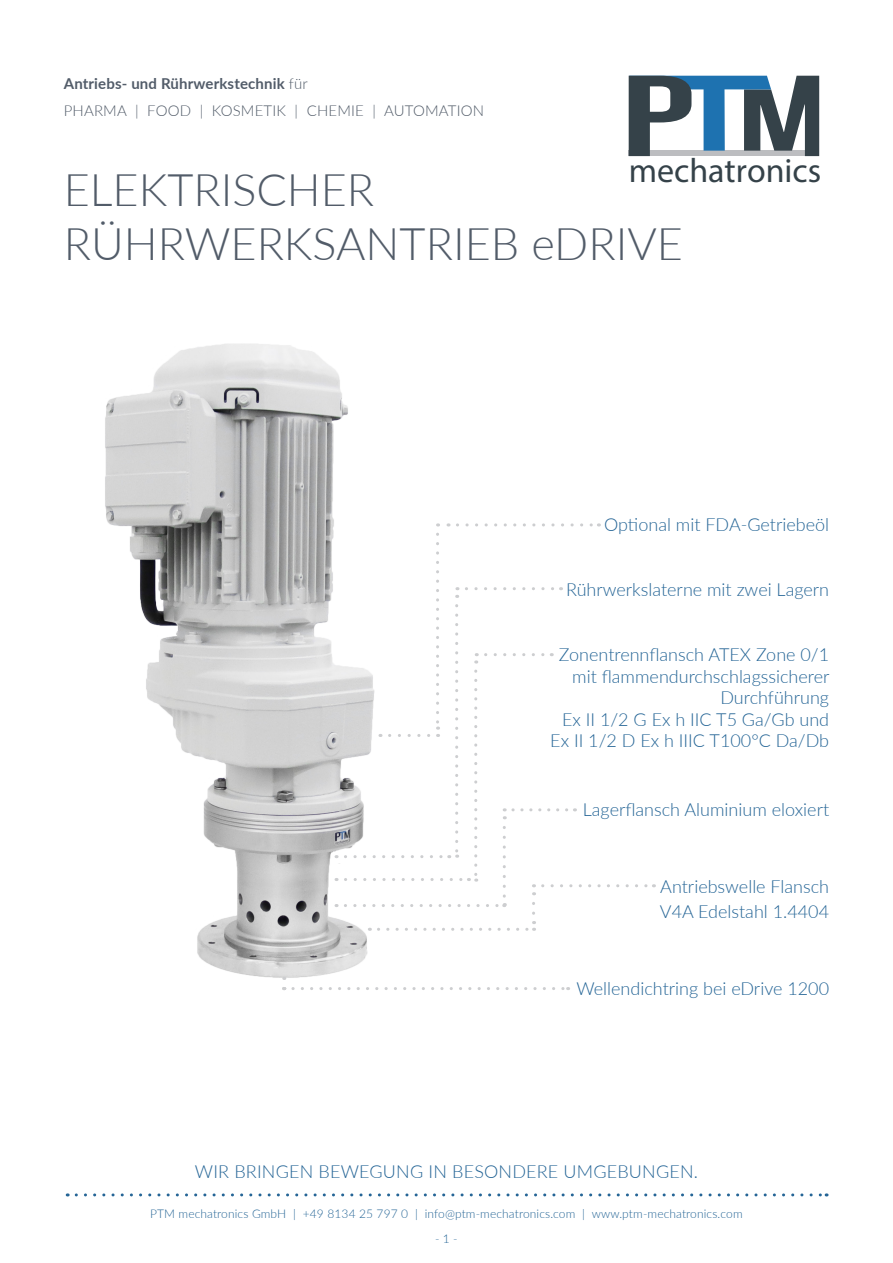
<style>
.page{position:relative;width:893px;height:1263px;background:#fff}
.page>*{position:absolute;margin:0;border:0;box-sizing:border-box;transform-origin:0 0}
.t1{font:300 45px "Lato";color:#525c69}
.t2{font:34.05px "Myriad Pro";color:#354249}
.t3{font:300 18px "Lato";color:#256596}
.t4{font:300 15px/27px "Lato";letter-spacing:.01em;color:#525c69}
.t5{font:300 12px "Lato";letter-spacing:.01em;color:#256596}
.s1{font-weight:700}
</style>
<div class="page">
<img style="left:105px;top:344px;width:551px;height:647px">
<svg style="left:457px;top:523px;width:142px;height:3px"></svg>
<svg style="left:345px;top:534px;width:309px;height:397px"></svg>
<svg style="left:293px;top:987px;width:276px;height:3px"></svg>
<svg style="left:282px;top:977px;width:3px;height:13px"></svg>
<svg style="left:629px;top:76px;width:190px;height:80px"></svg>
<svg style="left:76px;top:1193px;width:751px;height:3px"></svg>
<p class="t4" style="left:64px;top:69px;width:422px"><span class="s1">Antriebs- und Rührwerkstechnik</span> für<br>PHARMA | FOOD | KOSMETIK | CHEMIE | AUTOMATION</p>
<h2 class="t2" style="left:629px;top:150px;width:194px">mechatronics</h2>
<p class="t1" style="left:64px;top:159px;width:312px">ELEKTRISCHER</p>
<p class="t1" style="left:64px;top:213px;width:621px">RÜHRWERKSANTRIEB eDRIVE</p>
<p class="t3" style="left:604px;top:512px;width:227px">Optional mit FDA-Getriebeöl</p>
<p class="t3" style="left:566px;top:577px;width:264px">Rührwerkslaterne mit zwei Lagern</p>
<p class="t3" style="left:559px;top:642px;width:272px">Zonentrennflansch ATEX Zone 0/1</p>
<p class="t3" style="left:572px;top:664px;width:259px">mit flammendurchschlagssicherer</p>
<p class="t3" style="left:720px;top:685px;width:110px">Durchführung</p>
<p class="t3" style="left:562px;top:707px;width:269px">Ex II 1/2 G Ex h IIC T5 Ga/Gb und</p>
<p class="t3" style="left:550px;top:728px;width:280px">Ex II 1/2 D Ex h IIIC T100°C Da/Db</p>
<p class="t3" style="left:583px;top:797px;width:248px">Lagerflansch Aluminium eloxiert</p>
<p class="t3" style="left:660px;top:874px;width:170px">Antriebswelle Flansch</p>
<p class="t3" style="left:660px;top:899px;width:171px">V4A Edelstahl 1.4404</p>
<p class="t3" style="left:576px;top:976px;width:254px">Wellendichtring bei eDrive 1200</p>
<p class="t3" style="left:195px;top:1158px;width:505px">WIR BRINGEN BEWEGUNG IN BESONDERE UMGEBUNGEN.</p>
<p class="t5" style="left:150px;top:1206px;width:594px">PTM mechatronics GmbH | +49 8134 25 797 0 | info@ptm-mechatronics.com | www.ptm-mechatronics.com</p>
<p class="t5" style="left:435px;top:1230px;width:24px">- 1 -</p>
</div>
